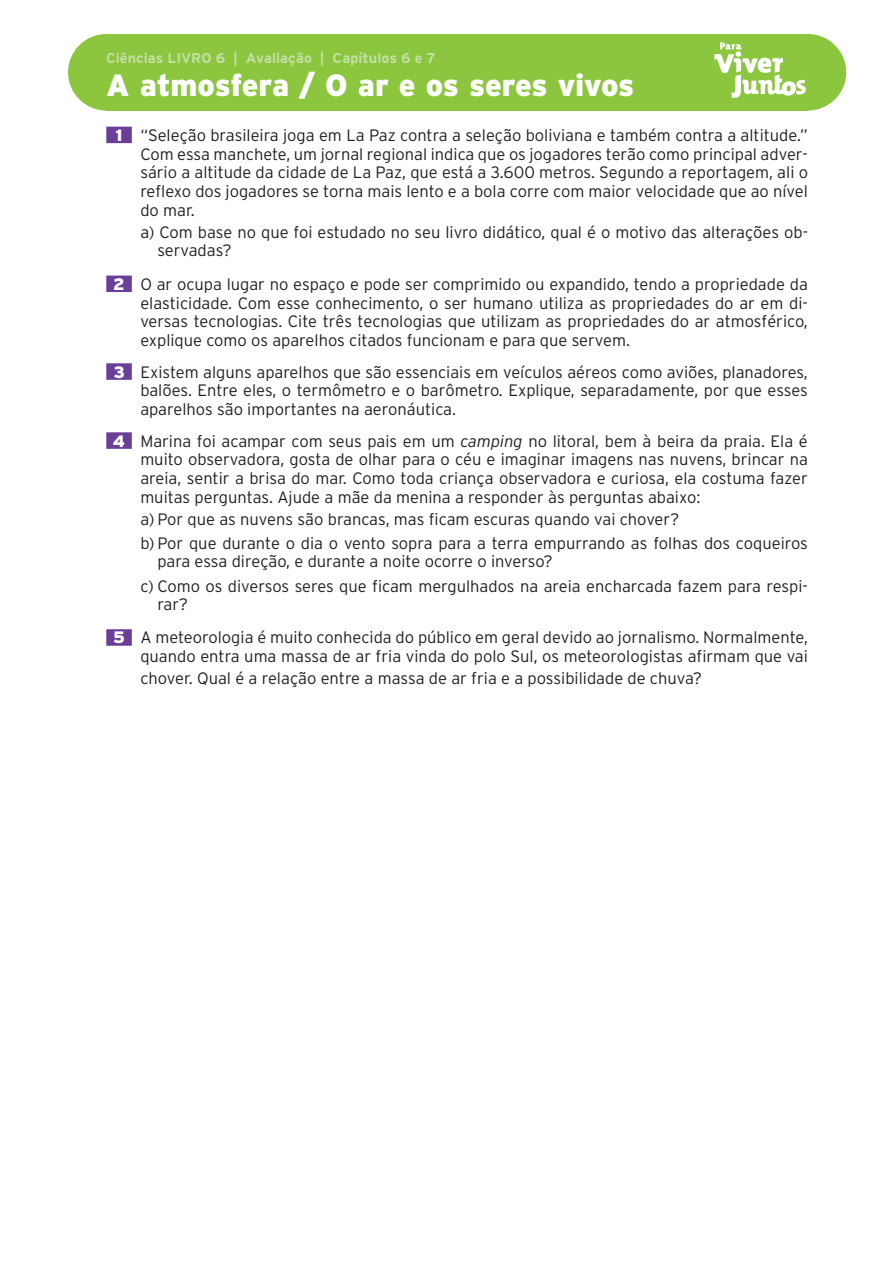
<style>
.page{position:relative;width:893px;height:1263px;background:#fff}
.page>*{position:absolute;margin:0;border:0;box-sizing:border-box;transform-origin:0 0}
.t1{font:900 30.75px "Interstate";letter-spacing:-.01em;color:#fff}
.t2{font:300 16.5px/18.8px "Interstate";color:#231f20}
.t3{font:700 14.25px "Interstate";letter-spacing:.005em;color:#c3dfa4}
.s1{font-weight:900;color:#fff}
.s2{font-style:italic}
</style>
<div class="page">
<div style="left:770px;top:34px;width:76px;height:77px;background:#8bc63e;border-radius:50%"></div>
<div style="left:68px;top:34px;width:77px;height:77px;background:#8bc63e;border-radius:50%"></div>
<div style="left:106px;top:34px;width:702px;height:77px;background:#8bc63e"></div>
<svg style="left:714px;top:43px;width:92px;height:55px"></svg>
<div style="left:106px;top:127px;width:26px;height:16px;background:#6b3e98"></div>
<div style="left:106px;top:276px;width:26px;height:16px;background:#6b3e98"></div>
<div style="left:106px;top:363px;width:26px;height:17px;background:#6b3e98"></div>
<div style="left:106px;top:432px;width:26px;height:17px;background:#6b3e98"></div>
<div style="left:106px;top:629px;width:26px;height:17px;background:#6b3e98"></div>
<p class="t3" style="left:106px;top:50px;width:331px">Ciências LIVRO 6 | Avaliação | Capítulos 6 e 7</p>
<h1 class="t1" style="left:106px;top:67px;width:529px">A atmosfera / O ar e os seres vivos</h1>
<p class="t2" style="left:140px;top:126px;width:669px;text-align:justify;text-indent:-25px"><span class="s1">1</span> “Seleção brasileira joga em La Paz contra a seleção boliviana e também contra a altitude.” Com essa manchete, um jornal regional indica que os jogadores terão como principal adver&shy;sário a altitude da cidade de La Paz, que está a 3.600 metros. Segundo a reportagem, ali o reflexo dos jogadores se torna mais lento e a bola corre com maior velocidade que ao nível do mar.</p>
<p class="t2" style="left:157px;top:223px;width:652px;line-height:18px;text-indent:-17px">a) Com base no que foi estudado no seu livro didático, qual é o motivo das alterações ob&shy;servadas?</p>
<p class="t2" style="left:140px;top:274px;width:669px;text-align:justify;text-indent:-27px"><span class="s1">2</span> O ar ocupa lugar no espaço e pode ser comprimido ou expandido, tendo a propriedade da elasticidade. Com esse conhecimento, o ser humano utiliza as propriedades do ar em di&shy;versas tecnologias. Cite três tecnologias que utilizam as propriedades do ar atmosférico, explique como os aparelhos citados funcionam e para que servem.</p>
<p class="t2" style="left:140px;top:362px;width:669px;text-align:justify;text-indent:-27px"><span class="s1">3</span> Existem alguns aparelhos que são essenciais em veículos aéreos como aviões, planadores, balões. Entre eles, o termômetro e o barômetro. Explique, separadamente, por que esses aparelhos são importantes na aeronáutica.</p>
<p class="t2" style="left:140px;top:431px;width:669px;text-align:justify;text-indent:-27px"><span class="s1">4</span> Marina foi acampar com seus pais em um <span class="s2">camping</span> no litoral, bem à beira da praia. Ela é muito observadora, gosta de olhar para o céu e imaginar imagens nas nuvens, brincar na areia, sentir a brisa do mar. Como toda criança observadora e curiosa, ela costuma fazer muitas perguntas. Ajude a mãe da menina a responder às perguntas abaixo:</p>
<p class="t2" style="left:140px;top:507px;width:669px;line-height:24.3px">a) Por que as nuvens são brancas, mas ficam escuras quando vai chover?<br>b) Por que durante o dia o vento sopra para a terra empurrando as folhas dos coqueiros</p>
<p class="t2" style="left:140px;top:549px;width:669px;line-height:24.3px;text-indent:17px">para essa direção, e durante a noite ocorre o inverso?<br>c) Como os diversos seres que ficam mergulhados na areia encharcada fazem para respi-</p>
<p class="t2" style="left:113px;top:587px;width:696px;line-height:33.6px;text-indent:44px">rar?<br><span class="s1">5</span> A meteorologia é muito conhecida do público em geral devido ao jornalismo. Normalmente,</p>
<p class="t2" style="left:140px;top:645px;width:669px;line-height:21.6px">quando entra uma massa de ar fria vinda do polo Sul, os meteorologistas afirmam que vai chover. Qual é a relação entre a massa de ar fria e a possibilidade de chuva?</p>
</div>
